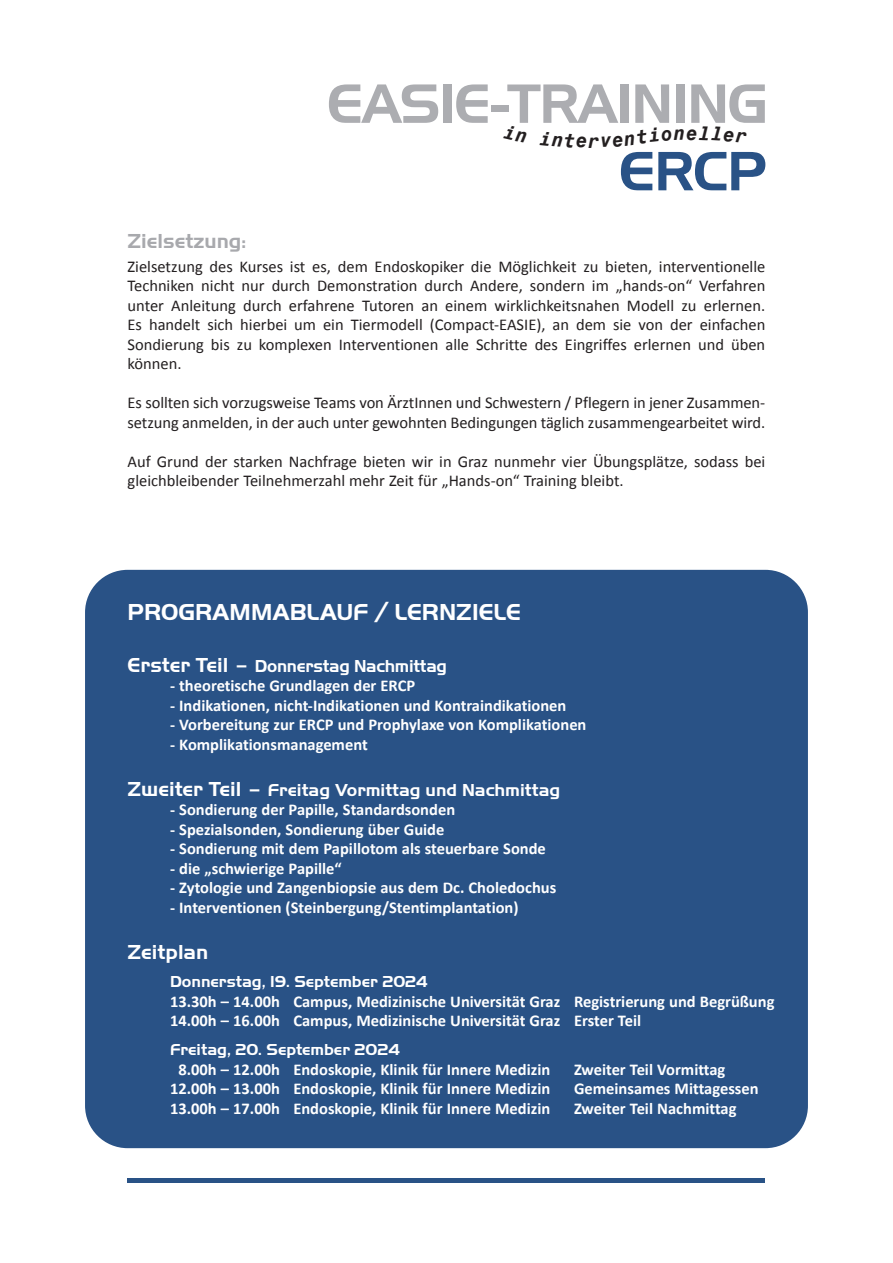
<style>
.page{position:relative;width:893px;height:1263px;background:#fff}
.page>*{position:absolute;margin:0;border:0;box-sizing:border-box;transform-origin:0 0}
.t1{font:53.4px "Handel Gothic BT";letter-spacing:-.02em;color:#acadb1}
.t2{font:53.4px "Handel Gothic BT";color:#295286}
.t3{font:700 24px "Handel Got D";color:#fff}
.t4{font:700 21px "Handel Got D";color:#a8a9ad}
.t5{font:700 21px "Handel Got D";color:#fff}
.t6{font:italic 700 19.2px "Monospace 821 BT";color:#231f20}
.t7{font:700 18px "Handel Got D";letter-spacing:-.005em;color:#fff}
.t8{font:700 16.5px "Calibri";color:#fff}
.t9{font:16.5px/19.5px "Calibri";letter-spacing:-.005em;color:#231f20}
.t10{font:700 16.5px "Handel Got D";color:#fff}
.s1{font-size:21px}
</style>
<div class="page">
<div style="left:85px;top:570px;width:723px;height:578px;background:#295286;border-radius:43px"></div>
<hr style="left:128px;top:1178px;width:637px;height:4px;background:#295286">
<p class="t1" style="left:327px;top:84px;width:442px">EASIE-TRAINING</p>
<p class="t6" style="left:686px;top:121px;width:13px">e</p>
<p class="t2" style="left:619px;top:152px;width:149px">ERCP</p>
<p class="t4" style="left:128px;top:233px;width:120px">Zielsetzung:</p>
<p class="t9" style="left:128px;top:256px;width:639px;text-align:justify">Zielsetzung des Kurses ist es, dem Endoskopiker die Möglichkeit zu bieten, interventionelle Techniken nicht nur durch Demonstration durch Andere, sondern im „hands-on“ Verfahren unter Anleitung durch erfahrene Tutoren an einem wirklichkeitsnahen Modell zu erlernen.<br>Es handelt sich hierbei um ein Tiermodell (Compact-EASIE), an dem sie von der einfachen Sondierung bis zu komplexen Interventionen alle Schritte des Eingriffes erlernen und üben können.</p>
<p class="t9" style="left:128px;top:393px;width:639px">Es sollten sich vorzugsweise Teams von ÄrztInnen und Schwestern / Pflegern in jener Zu sam men - setzung anmelden, in der auch unter gewohnten Bedingungen täglich zusammen gearbeitet wird.</p>
<p class="t9" style="left:128px;top:451px;width:639px">Auf Grund der starken Nachfrage bieten wir in Graz nunmehr vier Übungsplätze, sodass bei gleichbleibender Teilnehmerzahl mehr Zeit für „Hands-on“ Training bleibt.</p>
<p class="t3" style="left:128px;top:603px;width:395px">PROGRAMMABLAUF / LERNZIELE</p>
<p class="t7" style="left:128px;top:659px;width:321px"><span class="s1">Erster Teil –</span> Donnerstag Nachmittag</p>
<p class="t8" style="left:170px;top:676px;width:247px">- theoretische Grundlagen der ERCP</p>
<p class="t8" style="left:170px;top:695px;width:398px">- Indikationen, nicht-Indikationen und Kontraindikationen</p>
<p class="t8" style="left:170px;top:715px;width:418px">- Vorbereitung zur ERCP und Prophylaxe von Komplikationen</p>
<p class="t8" style="left:170px;top:734px;width:199px">- Komplikationsmanagement</p>
<p class="t7" style="left:128px;top:783px;width:434px"><span class="s1">Zweiter Teil –</span> Freitag Vormittag und Nachmittag</p>
<p class="t8" style="left:170px;top:799px;width:287px">- Sondierung der Papille, Standardsonden</p>
<p class="t8" style="left:170px;top:819px;width:276px">- Spezialsonden, Sondierung über Guide</p>
<p class="t8" style="left:170px;top:838px;width:377px">- Sondierung mit dem Papillotom als steuerbare Sonde</p>
<p class="t8" style="left:170px;top:858px;width:173px">- die „schwierige Papille“</p>
<p class="t8" style="left:170px;top:877px;width:388px">- Zytologie und Zangenbiopsie aus dem Dc. Choledochus</p>
<p class="t8" style="left:170px;top:897px;width:350px">- Interventionen (Steinbergung/Stentimplantation)</p>
<p class="t5" style="left:128px;top:944px;width:82px">Zeitplan</p>
<p class="t10" style="left:170px;top:976px;width:259px">Donnerstag, 19. September 2024</p>
<p class="t8" style="left:170px;top:991px;width:606px">13.30h – 14.00h Campus, Medizinische Universität Graz Registrierung und Begrüßung</p>
<p class="t8" style="left:170px;top:1010px;width:472px">14.00h – 16.00h Campus, Medizinische Universität Graz Erster Teil</p>
<p class="t10" style="left:170px;top:1044px;width:231px">Freitag, 20. September 2024</p>
<p class="t8" style="left:178px;top:1059px;width:373px">8.00h – 12.00h Endoskopie, Klinik für Innere Medizin</p>
<p class="t8" style="left:574px;top:1059px;width:153px">Zweiter Teil Vormittag</p>
<p class="t8" style="left:170px;top:1078px;width:382px">12.00h – 13.00h Endoskopie, Klinik für Innere Medizin</p>
<p class="t8" style="left:574px;top:1078px;width:186px">Gemeinsames Mittagessen</p>
<p class="t8" style="left:170px;top:1098px;width:382px">13.00h – 17.00h Endoskopie, Klinik für Innere Medizin</p>
<p class="t8" style="left:574px;top:1098px;width:164px">Zweiter Teil Nachmittag</p>
</div>
